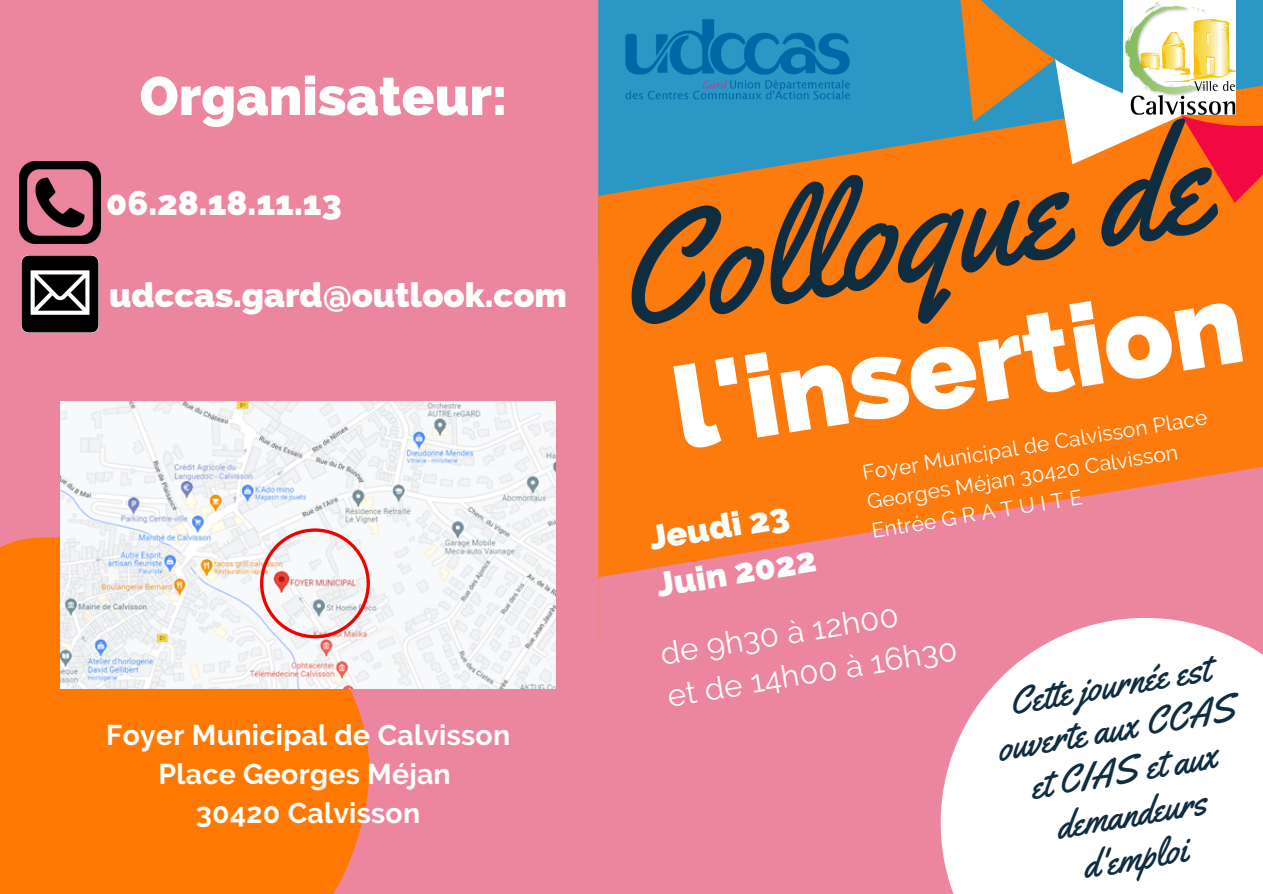
<style>
.page{position:relative;width:1263px;height:894px;background:#fff}
.page>*{position:absolute;margin:0;border:0;box-sizing:border-box;transform-origin:0 0}
.t1{font:154.5px "Yellowtail";color:#0f2d40}
.t2{font:800 114px "Raleway";color:#fff}
.t3{font:800 54px "Raleway";color:#fff}
.t4{font:38.1px/43.5px "Yellowtail";color:#0f2d40;text-align:center}
.t5{font:800 34.5px "Raleway";color:#fff}
.t6{font:800 34.2px "Raleway";color:#fff}
.t7{font:31.05px "Raleway";color:#fff}
.t8{font:700 28.35px/39.3px "Raleway";letter-spacing:.01em;color:#fff;text-align:center}
.t9{font:21px/29.2px "Raleway";color:#fff}
.t10{font:20.85px "Raleway";color:#fff}
</style>
<div class="page">
<div style="left:0;top:0;width:1263px;height:893px;background:#eb869e"></div>
<div style="left:599px;top:0;width:359px;height:35px;background:#2b97c4"></div>
<svg style="left:599px;top:35px;width:664px;height:381px;fill:#fd7a0d"></svg>
<svg style="left:599px;top:416px;width:664px;height:161px;fill:#fd7a0d"></svg>
<svg style="left:958px;top:0;width:305px;height:203px"></svg>
<div style="left:0;top:537px;width:379px;height:356px;background:#ff7900"></div>
<svg style="left:941px;top:618px;width:322px;height:275px;fill:#fff"></svg>
<img style="left:602px;top:13px;width:258px;height:102px">
<img style="left:1124px;top:0;width:111px;height:115px">
<img style="left:20px;top:162px;width:81px;height:81px">
<img style="left:21px;top:255px;width:78px;height:78px">
<img style="left:60px;top:401px;width:495px;height:287px">
<svg style="left:260px;top:528px;width:110px;height:110px"></svg>
<p class="t3" style="left:140px;top:64px;width:369px">Organisateur:</p>
<p class="t5" style="left:106px;top:183px;width:237px">06.28.18.11.13</p>
<p class="t5" style="left:109px;top:274px;width:459px">udccas.gard@outlook.com</p>
<p class="t8" style="left:106px;top:714px;width:406px">Foyer Municipal de Calvisson<br>Place Georges Méjan</p>
<p class="t8" style="left:196px;top:793px;width:226px">30420 Calvisson</p>
<p class="t1" style="left:598px;top:182px;width:600px;rotate:-10deg">Col oque de</p>
<p class="t2" style="left:664px;top:344px;width:575px;rotate:-9deg">l'insertion</p>
<p class="t9" style="left:860px;top:458px;width:351px;rotate:-9deg">Foyer Municipal de Calvisson Place<br>Georges Méjan 30420 Calvisson</p>
<p class="t10" style="left:870px;top:518px;width:214px;rotate:-9deg">EntréeGRATUITE</p>
<p class="t6" style="left:646px;top:517px;width:143px;rotate:-9deg">Jeudi 23</p>
<p class="t6" style="left:654px;top:564px;width:162px;rotate:-9deg">Juin 2022</p>
<p class="t7" style="left:658px;top:635px;width:242px;rotate:-9deg">de 9h30 à 12h00</p>
<p class="t7" style="left:665px;top:677px;width:294px;rotate:-9deg">et de 14h00 à 16h30</p>
<p class="t4" style="left:986px;top:684px;width:242px;rotate:-10deg">Cet e journée est ouverte aux CCAS et CIAS et aux demandeurs d'emploi</p>
</div>
